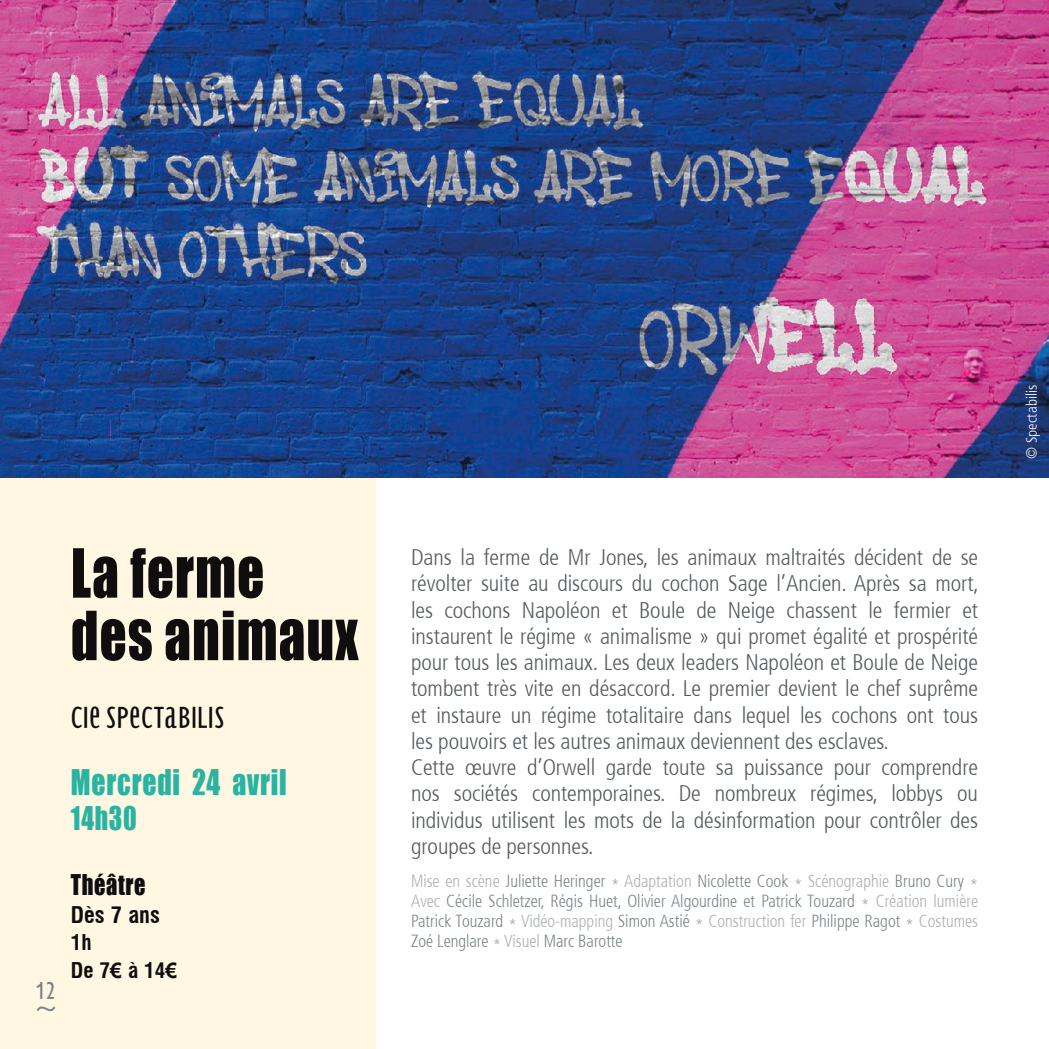
<style>
.page{position:relative;width:1049px;height:1049px;background:#fff}
.page>*{position:absolute;margin:0;border:0;box-sizing:border-box;transform-origin:0 0}
.t1{font:62.5px/62.5px "Impact";letter-spacing:.02em;color:#0f0d0d;scale:.85 1}
.t2{font:40px "Birch Std";color:#7c8285}
.t3{font:32.5px "Impact";letter-spacing:.03em;color:#2bb3a1;scale:.85 1}
.t4{font:300 32px "Bradbury Sans";letter-spacing:.01em;color:#0f0d0d;scale:1.06 1}
.t5{font:30px "Impact";letter-spacing:.03em;color:#2bb3a1;scale:.85 1}
.t6{font:26.25px "Impact";letter-spacing:.03em;color:#0f0d0d;scale:.85 1}
.t7{font:300 25.5px "Bradbury Sans";color:#7c8285;scale:1.06 1}
.t8{font:300 condensed 22.5px/26.2px "Frutiger 47";letter-spacing:-.005em;color:#54595b}
.t9{font:700 condensed 22.5px "Milford";color:#0f0d0d}
.t10{font:700 condensed 21.25px/27.5px "Milford";color:#0f0d0d}
.t11{font:300 condensed 17.5px/20px "Frutiger 47";color:#7c8285;text-align:justify;scale:.95 1}
.t12{font:300 condensed 15px "Frutiger 47";letter-spacing:.01em;color:#fff}
.s1{font-family:"Arial";font-stretch:normal}
.s2{color:#acafb2}
</style>
<div class="page">
<div style="left:0;top:477px;width:376px;height:572px;background:#fff7e2"></div>
<img style="left:0;top:0;width:1048px;height:477px">
<hr style="left:1048px;top:0;width:1px;height:833px;background:#fff7e2">
<hr style="left:1048px;top:548px;width:1px;height:501px;background:#fff">
<h1 class="t1" style="left:71px;top:540px;width:340px">La ferme des animaux</h1>
<h3 class="t4" style="left:71px;top:696px;width:146px">CIE SPECTABILIS</h3>
<h3 class="t3" style="left:71px;top:757px;width:256px">Mercredi 24 avril</h3>
<h3 class="t5" style="left:71px;top:795px;width:79px">14h30</h3>
<p class="t7" style="left:36px;top:974px;width:20px">12</p>
<h2 class="t2" style="left:34px;top:982px;width:25px">~</h2>
<p class="t6" style="left:71px;top:864px;width:90px">Théâtre</p>
<p class="t9" style="left:71px;top:901px;width:91px">Dès 7 ans</p>
<p class="t10" style="left:71px;top:929px;width:108px">1h<br>De 7<span class="s1">€</span> à 14<span class="s1">€</span></p>
<p class="t8" style="left:411px;top:544px;width:569px">Dans la ferme de Mr Jones, les animaux maltraités décident de se révolter suite au discours du cochon Sage l’Ancien. Après sa mort, les cochons Napoléon et Boule de Neige chassent le fermier et instaurent le régime « animalisme » qui promet égalité et prospérité pour tous les animaux. Les deux leaders Napoléon et Boule de Neige tombent très vite en désaccord. Le premier devient le chef suprême et instaure un régime totalitaire dans lequel les cochons ont tous les pouvoirs et les autres animaux deviennent des esclaves.<br>Cette œuvre d’Orwell garde toute sa puissance pour comprendre nos sociétés contemporaines. De nombreux régimes, lobbys ou individus utilisent les mots de la désinformation pour contrôler des groupes de personnes.</p>
<p class="t11" style="left:411px;top:871px;width:598px"><span class="s2">Mise en scène</span> Juliette Heringer <span class="s2">* Adaptation</span> Nicolette Cook <span class="s2">* Scénographie</span> Bruno Cury <span class="s2">* Avec</span> Cécile Schletzer, Régis Huet, Olivier Algourdine et Patrick Touzard <span class="s2">* Création lumière </span>Patrick Touzard <span class="s2">* Vidéo-mapping</span> Simon Astié <span class="s2">* Construction fer</span> Philippe Ragot <span class="s2">* Costumes </span>Zoé Lenglare <span class="s2">* Visuel</span> Marc Barotte</p>
<p class="t12" style="left:1023px;top:459px;width:76px;rotate:-90deg">© Spectabilis</p>
</div>
